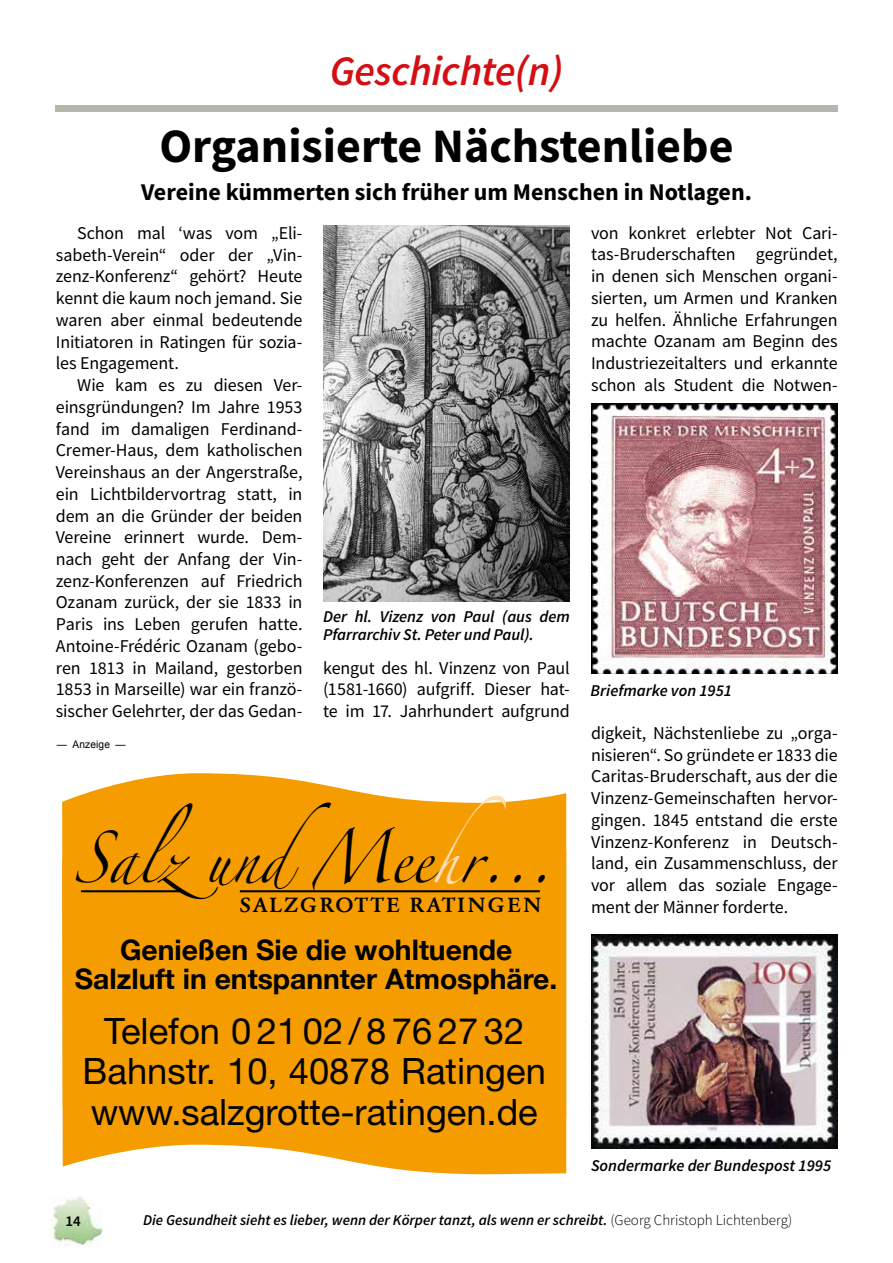
<style>
.page{position:relative;width:893px;height:1263px;background:#fff}
.page>*{position:absolute;margin:0;border:0;box-sizing:border-box;transform-origin:0 0}
.t1{font:700 48px "Source Sans Pro";color:#000}
.t2{font:47.1px "Zapfino";color:#000;scale:.89 1}
.t3{font:italic 600 42px "Source Sans Pro";letter-spacing:-.01em;color:#d40f14}
.t4{font:36.3px/40.3px "Helvetica Neue";color:#000;text-align:center}
.t5{font:700 28.35px/29.4px "Helvetica Neue";color:#000;text-align:center}
.t6{font:700 24px "Source Sans Pro";color:#000}
.t7{font:500 20.25px "Garamond BQ";letter-spacing:.085em;color:#000;scale:1.05 1}
.t8{font:18px/21.8px "Source Sans Pro";letter-spacing:-.01em;color:#000;text-align:justify}
.t9{font:italic 600 16.5px/18px "Source Sans Pro";letter-spacing:-.005em;color:#000}
.t10{font:italic 600 15px "Source Sans Pro";color:#000}
.t11{font:600 15px "Source Sans Pro";color:#000}
.t12{font:10.5px "Arial";letter-spacing:.015em;color:#000}
.s1{color:#fedeb2}
.s2{font-weight:300;font-style:normal}
</style>
<div class="page">
<div style="left:55px;top:105px;width:783px;height:7px;background:#b7b6ac"></div>
<img style="left:51px;top:1196px;width:51px;height:51px">
<img style="left:323px;top:226px;width:246px;height:375px">
<img style="left:591px;top:404px;width:247px;height:270px">
<img style="left:591px;top:934px;width:247px;height:214px">
<svg style="left:62px;top:773px;width:504px;height:57px;fill:#f59c00"></svg>
<div style="left:62px;top:830px;width:504px;height:344px;background:#f59c00"></div>
<hr style="left:81px;top:890px;width:103px;height:2px;background:#000">
<hr style="left:240px;top:890px;width:300px;height:2px;background:#000">
<h3 class="t3" style="left:330px;top:44px;width:235px">Geschichte(n)</h3>
<h1 class="t1" style="left:159px;top:113px;width:576px">Organisierte Nächstenliebe</h1>
<h3 class="t6" style="left:141px;top:176px;width:612px">Vereine kümmerten sich früher um Menschen in Notlagen.</h3>
<p class="t8" style="left:56px;top:222px;width:248px;text-indent:21px">Schon mal ‘was vom „Eli&shy;sabeth-Verein“ oder der „Vin&shy;zenz-Konferenz“ gehört? Heute kennt die kaum noch jemand. Sie waren aber einmal bedeutende Initiatoren in Ratingen für sozia&shy;les Engagement.</p>
<p class="t8" style="left:56px;top:374px;width:248px;text-indent:21px">Wie kam es zu diesen Ver&shy;einsgründungen? Im Jahre 1953 fand im damaligen Ferdinand-Cremer-Haus, dem katholischen Vereinshaus an der Angerstraße, ein Lichtbildervortrag statt, in dem an die Gründer der beiden Vereine erinnert wurde. Dem&shy;nach geht der Anfang der Vin&shy;zenz-Konferenzen auf Friedrich Ozanam zurück, der sie 1833 in Paris ins Leben gerufen hatte.<br>Antoine-Frédéric Ozanam (gebo&shy;ren 1813 in Mailand, gestorben 1853 in Marseille) war ein franzö&shy;sischer Gelehrter, der das Gedan-</p>
<p class="t12" style="left:57px;top:737px;width:70px">— Anzeige —</p>
<p class="t9" style="left:323px;top:607px;width:248px">Der hl. Vizenz von Paul (aus dem<br>Pfarrarchiv St. Peter und Paul).</p>
<p class="t8" style="left:323px;top:657px;width:248px">kengut des hl. Vinzenz von Paul (1581-1660) aufgriff. Dieser hat&shy;te im 17. Jahrhundert aufgrund</p>
<h2 class="t2" style="left:74px;top:838px;width:540px">SalzundMee<span class="s1">h</span>r...</h2>
<p class="t7" style="left:239px;top:893px;width:289px">SALZGROTTE RATINGEN</p>
<h3 class="t5" style="left:75px;top:935px;width:484px">Genießen Sie die wohltuende<br>Salzluft in entspannter Atmosphäre.</h3>
<h3 class="t4" style="left:83px;top:1010px;width:465px">Telefon 0 21 02 / 8 76 27 32<br>Bahnstr. 10, 40878 Ratingen www.salzgrotte-ratingen.de</h3>
<p class="t8" style="left:591px;top:222px;width:248px">von konkret erlebter Not Cari&shy;tas-Bruderschaften gegründet, in denen sich Menschen organi&shy;sierten, um Armen und Kranken zu helfen. Ähnliche Erfahrungen machte Ozanam am Beginn des Industriezeitalters und erkannte schon als Student die Notwen-</p>
<p class="t9" style="left:590px;top:682px;width:143px">Briefmarke von 1951</p>
<p class="t8" style="left:591px;top:722px;width:248px">digkeit, Nächstenliebe zu „orga&shy;nisieren“. So gründete er 1833 die Caritas-Bruderschaft, aus der die Vinzenz-Gemeinschaften hervor&shy;gingen. 1845 entstand die erste Vinzenz-Konferenz in Deutsch&shy;land, ein Zusammenschluss, der vor allem das soziale Engage&shy;ment der Männer forderte.</p>
<p class="t9" style="left:591px;top:1156px;width:242px">Sondermarke der Bundespost 1995</p>
<p class="t11" style="left:65px;top:1211px;width:17px">14</p>
<p class="t10" style="left:143px;top:1210px;width:651px">Die Gesundheit sieht es lieber, wenn der Körper tanzt, als wenn er schreibt. <span class="s2">(Georg Christoph Lichtenberg)</span></p>
</div>
